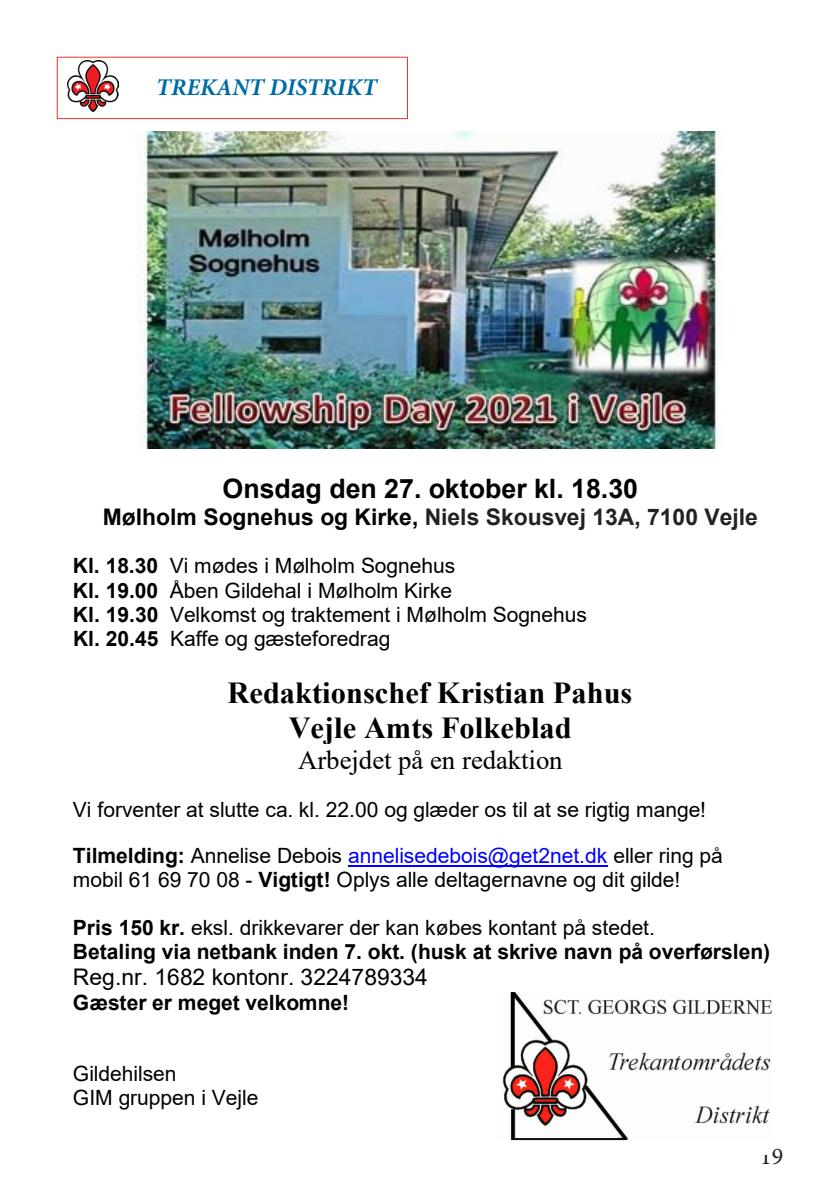
<style>
.page{position:relative;width:840px;height:1191px;background:#fff}
.page>*{position:absolute;margin:0;border:0;box-sizing:border-box;transform-origin:0 0}
.t1{font:700 30.4px/35.2px "Times New Roman";color:#000;text-align:center}
.t2{font:700 26.8px "Arial";color:#000}
.t3{font:26.8px "Times New Roman";letter-spacing:-.005em;color:#000}
.t4{font:italic 700 24px "Minion Pro";color:#006aa4}
.Brødtekst{font:24px "Minion Pro";color:#231f20}
.t5{font:700 22.8px "Arial";color:#222}
.t6{font:22.8px "Arial";letter-spacing:.005em;color:#000}
.t7{font:21px/24px "Arial";color:#000}
.t8{font:700 21px/24.2px "Arial";color:#000}
.s1{color:#000}
.s2{font-weight:700}
.s3{color:#00f}
.s4{font-weight:400}
</style>
<div class="page">
<img style="left:502px;top:992px;width:269px;height:149px">
<hr style="left:348px;top:865px;width:259px;height:1px;background:#00f">
<img style="left:137px;top:131px;width:583px;height:318px">
<div style="left:57px;top:57px;width:351px;height:62px;border:1px solid #ef3625"></div>
<img style="left:67px;top:61px;width:51px;height:51px">
<p class="t4" style="left:156px;top:70px;width:222px">TREKANT DISTRIKT</p>
<p class="t2" style="left:222px;top:469px;width:417px">Onsdag den 27. oktober kl. 18.30</p>
<p class="t5" style="left:103px;top:501px;width:656px"><span class="s1">Mølholm Sognehus og Kirke,</span> Niels Skousvej 13A, 7100 Vejle</p>
<p class="t7" style="left:73px;top:554px;width:515px"><span class="s2">Kl. 18.30</span> Vi mødes i Mølholm Sognehus<br><span class="s2">Kl. 19.00</span> Åben Gildehal i Mølholm Kirke<br><span class="s2">Kl. 19.30</span> Velkomst og traktement i Mølholm Sognehus <span class="s2">Kl. 20.45</span> Kaffe og gæsteforedrag</p>
<p class="t1" style="left:227px;top:674px;width:406px">Redaktionschef Kristian Pahus<br>Vejle Amts Folkeblad</p>
<p class="t3" style="left:298px;top:741px;width:266px">Arbejdet på en redaktion</p>
<p class="t7" style="left:73px;top:786px;width:651px;line-height:46px">Vi forventer at slutte ca. kl. 22.00 og glæder os til at se rigtig mange!<br><span class="s2">Tilmelding:</span> Annelise Debois <span class="s3">annelisedebois@get2net.dk</span> eller ring på</p>
<p class="t7" style="left:73px;top:867px;width:608px">mobil 61 69 70 08 - <span class="s2">Vigtigt!</span> Oplys alle deltagernavne og dit gilde!</p>
<p class="t8" style="left:73px;top:915px;width:698px">Pris 150 kr. <span class="s4">eksl. drikkevarer der kan købes kontant på stedet.<br></span>Betaling via netbank inden 7. okt. (husk at skrive navn på overførslen)</p>
<p class="t6" style="left:73px;top:961px;width:356px">Reg.nr. 1682 kontonr. 3224789334</p>
<p class="t8" style="left:73px;top:990px;width:277px">Gæster er meget velkomne!</p>
<p class="t7" style="left:73px;top:1061px;width:187px">Gildehilsen<br>GIM gruppen i Vejle</p>
<p class="Brødtekst" style="left:759px;top:1140px;width:25px">19</p>
</div>
